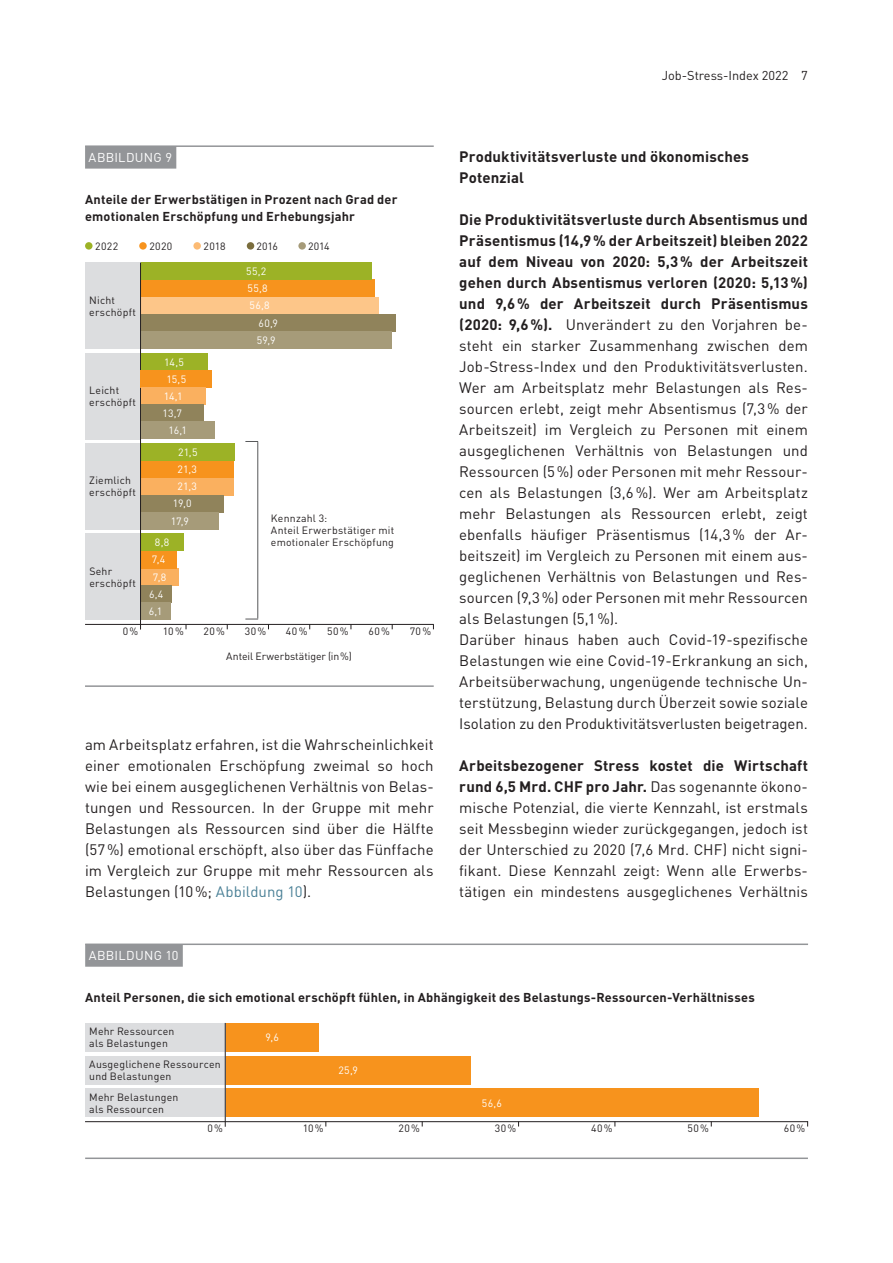
<style>
.page{position:relative;width:893px;height:1263px;background:#fff}
.page>*{position:absolute;margin:0;border:0;box-sizing:border-box;transform-origin:0 0}
.t1{font:15px/21px "DIN Pro";letter-spacing:.005em;color:#231f20;text-align:justify}
.t2{font:700 15px/21px "DIN Pro";letter-spacing:.01em;color:#231f20}
.t3{font:700 12.75px/16.5px "DIN Pro";letter-spacing:.015em;color:#231f20}
.t4{font:12.75px "DIN Pro";color:#231f20}
.t5{font:12.75px "DIN Pro";letter-spacing:.02em;color:#fff}
.t6{font:10.5px/12px "DIN Pro";letter-spacing:.02em;color:#231f20}
.t7{font:10.5px/17.2px "DIN Pro";letter-spacing:.01em;color:#fff}
.t8{font:10.5px "DIN Pro";letter-spacing:-.005em;color:#231f20}
.s1{color:#4a8096}
.s2{font-weight:700}
</style>
<div class="page">
<hr style="left:85px;top:685px;width:349px;height:2px;background:#939598">
<hr style="left:85px;top:145px;width:349px;height:2px;background:#939598">
<div style="left:85px;top:146px;width:91px;height:23px;background:#939598"></div>
<div style="left:85px;top:242px;width:8px;height:8px;background:#9cb226;border-radius:50%"></div>
<div style="left:139px;top:242px;width:8px;height:8px;background:#f7931d;border-radius:50%"></div>
<div style="left:193px;top:242px;width:8px;height:8px;background:#fcbb74;border-radius:50%"></div>
<div style="left:247px;top:242px;width:7px;height:8px;background:#7a6d3d;border-radius:50%"></div>
<div style="left:298px;top:242px;width:8px;height:8px;background:#a69b79;border-radius:50%"></div>
<hr style="left:85px;top:624px;width:349px;height:1px;background:#231f20">
<div style="left:85px;top:353px;width:55px;height:86px;background:#dcdddf"></div>
<div style="left:85px;top:443px;width:55px;height:86px;background:#dcdddf"></div>
<div style="left:141px;top:478px;width:93px;height:17px;background:#fab05f"></div>
<div style="left:141px;top:461px;width:93px;height:17px;background:#f7931d"></div>
<div style="left:141px;top:443px;width:94px;height:18px;background:#9cb226"></div>
<div style="left:141px;top:495px;width:83px;height:17px;background:#90835b"></div>
<div style="left:141px;top:512px;width:78px;height:18px;background:#a69b79"></div>
<div style="left:141px;top:297px;width:238px;height:17px;background:#fdc689"></div>
<div style="left:141px;top:280px;width:233px;height:17px;background:#f7931d"></div>
<div style="left:141px;top:263px;width:231px;height:17px;background:#9cb226"></div>
<div style="left:141px;top:314px;width:255px;height:17px;background:#90835b"></div>
<div style="left:141px;top:331px;width:251px;height:18px;background:#a69b79"></div>
<div style="left:85px;top:263px;width:55px;height:86px;background:#dcdddf"></div>
<div style="left:141px;top:568px;width:38px;height:17px;background:#fab05f"></div>
<div style="left:141px;top:551px;width:36px;height:17px;background:#f7931d"></div>
<div style="left:141px;top:534px;width:42px;height:17px;background:#9cb226"></div>
<div style="left:141px;top:585px;width:31px;height:18px;background:#90835b"></div>
<div style="left:141px;top:603px;width:29px;height:17px;background:#a69b79"></div>
<div style="left:85px;top:534px;width:55px;height:86px;background:#dcdddf"></div>
<svg style="left:245px;top:441px;width:13px;height:1px"></svg>
<hr style="left:257px;top:442px;width:1px;height:176px;background:#57585a">
<svg style="left:245px;top:619px;width:13px;height:1px"></svg>
<hr style="left:85px;top:943px;width:723px;height:2px;background:#939598">
<div style="left:85px;top:944px;width:98px;height:23px;background:#939598"></div>
<hr style="left:85px;top:1121px;width:723px;height:1px;background:#231f20">
<div style="left:225px;top:1056px;width:246px;height:28px;background:#f7931d"></div>
<div style="left:85px;top:1056px;width:140px;height:28px;background:#dcdddf"></div>
<div style="left:225px;top:1089px;width:534px;height:28px;background:#f7931d"></div>
<div style="left:85px;top:1089px;width:140px;height:28px;background:#dcdddf"></div>
<div style="left:225px;top:1023px;width:94px;height:29px;background:#f7931d"></div>
<div style="left:85px;top:1023px;width:140px;height:29px;background:#dcdddf"></div>
<hr style="left:85px;top:1157px;width:723px;height:2px;background:#939598">
<hr style="left:225px;top:1023px;width:1px;height:104px;background:#231f20">
<hr style="left:140px;top:263px;width:1px;height:366px;background:#231f20">
<div style="left:141px;top:353px;width:66px;height:17px;background:#9cb226"></div>
<div style="left:141px;top:370px;width:71px;height:17px;background:#f7931d"></div>
<div style="left:141px;top:387px;width:65px;height:18px;background:#fab05f"></div>
<div style="left:141px;top:405px;width:63px;height:17px;background:#90835b"></div>
<div style="left:141px;top:422px;width:74px;height:17px;background:#a69b79"></div>
<p class="t4" style="left:662px;top:66px;width:148px">Job-Stress-Index 2022 7</p>
<p class="t5" style="left:89px;top:149px;width:85px">ABBILDUNG 9</p>
<p class="t3" style="left:85px;top:191px;width:314px">Anteile der Erwerbstätigen in Prozent nach Grad der emotionalen Erschöpfung und Erhebungsjahr</p>
<p class="t6" style="left:95px;top:239px;width:25px">2022</p>
<p class="t6" style="left:149px;top:239px;width:25px">2020</p>
<p class="t6" style="left:204px;top:239px;width:24px">2018</p>
<p class="t6" style="left:256px;top:239px;width:23px">2016</p>
<p class="t6" style="left:308px;top:239px;width:23px">2014</p>
<p class="t7" style="left:246px;top:262px;width:22px">55,2</p>
<p class="t6" style="left:89px;top:293px;width:48px">Nicht erschöpft</p>
<p class="t6" style="left:89px;top:384px;width:48px">Leicht erschöpft</p>
<p class="t7" style="left:163px;top:353px;width:26px;text-align:center">14,5<br>15,5<br>14,1<br>13,7<br>16,1</p>
<p class="t7" style="left:178px;top:443px;width:21px">21,5</p>
<p class="t7" style="left:178px;top:460px;width:21px">21,3</p>
<p class="t6" style="left:89px;top:474px;width:48px">Ziemlich erschöpft</p>
<p class="t7" style="left:178px;top:477px;width:21px">21,3</p>
<p class="t7" style="left:171px;top:494px;width:22px">19,0<br>17,9</p>
<p class="t7" style="left:155px;top:533px;width:16px">8,8</p>
<p class="t6" style="left:89px;top:565px;width:48px">Sehr erschöpft</p>
<p class="t7" style="left:152px;top:550px;width:15px">7,4</p>
<p class="t7" style="left:153px;top:568px;width:15px">7,8</p>
<p class="t7" style="left:149px;top:585px;width:16px">6,4<br>6,1</p>
<p class="t7" style="left:248px;top:279px;width:22px">55,8</p>
<p class="t7" style="left:250px;top:296px;width:22px">56,8</p>
<p class="t7" style="left:257px;top:314px;width:23px">60,9<br>59,9</p>
<p class="t6" style="left:271px;top:512px;width:125px">Kennzahl 3:<br>Anteil Erwerbstätiger mit emotionaler Erschöpfung</p>
<p class="t6" style="left:123px;top:625px;width:17px">0%</p>
<p class="t6" style="left:163px;top:625px;width:22px">10%</p>
<p class="t6" style="left:204px;top:625px;width:23px">20%</p>
<p class="t6" style="left:245px;top:625px;width:23px">30%</p>
<p class="t6" style="left:286px;top:625px;width:23px">40%</p>
<p class="t6" style="left:327px;top:625px;width:23px">50%</p>
<p class="t6" style="left:368px;top:625px;width:23px">60%</p>
<p class="t6" style="left:410px;top:625px;width:23px">70%</p>
<p class="t8" style="left:226px;top:649px;width:127px">Anteil Erwerbstätiger (in%)</p>
<p class="t1" style="left:85px;top:733px;width:350px">am Arbeitsplatz erfahren, ist die Wahrscheinlichkeit einer emotionalen Erschöpfung zweimal so hoch wie bei einem ausgeglichenen Verhältnis von Belas&shy;tungen und Ressourcen. In der Gruppe mit mehr Belastungen als Ressourcen sind über die Hälfte (57%) emotional erschöpft, also über das Fünffache im Vergleich zur Gruppe mit mehr Ressourcen als Belastungen (10%; <span class="s1">Abbildung 10</span>).</p>
<p class="t5" style="left:89px;top:947px;width:91px">ABBILDUNG 10</p>
<p class="t2" style="left:459px;top:145px;width:291px">Produktivitätsverluste und ökonomisches<br>Potenzial</p>
<p class="t1" style="left:459px;top:208px;width:350px;text-align:left"><span class="s2">Die Produktivitätsverluste durch Absentismus und Präsentismus (14,9% der Arbeitszeit) bleiben 2022 auf dem Niveau von 2020: 5,3% der Arbeitszeit gehen durch Absentismus verloren (2020: 5,13%) und 9,6% der Arbeitszeit durch Präsentismus (2020: 9,6%).</span> Unverändert zu den Vorjahren be&shy;steht ein starker Zusammenhang zwischen dem Job-Stress-Index und den Produktivitätsverlusten.<br>Wer am Arbeitsplatz mehr Belastungen als Res&shy;sourcen erlebt, zeigt mehr Absentismus (7,3% der Arbeitszeit) im Vergleich zu Personen mit einem ausgeglichenen Verhältnis von Belastungen und Ressourcen (5%) oder Personen mit mehr Ressour&shy;cen als Belastungen (3,6%). Wer am Arbeitsplatz mehr Belastungen als Ressourcen erlebt, zeigt ebenfalls häufiger Präsentismus (14,3% der Ar&shy;beitszeit) im Vergleich zu Personen mit einem aus&shy;geglichenen Verhältnis von Belastungen und Res&shy;sourcen (9,3%) oder Personen mit mehr Ressourcen als Belastungen (5,1%).<br>Darüber hinaus haben auch Covid-19-spezifische Belastungen wie eine Covid-19-Erkrankung an sich, Arbeitsüberwachung, ungenügende technische Un&shy;terstützung, Belastung durch Überzeit sowie soziale Isolation zu den Produktivitätsverlusten beigetragen.</p>
<p class="t1" style="left:459px;top:754px;width:350px"><span class="s2">Arbeitsbezogener Stress kostet die Wirtschaft rund 6,5 Mrd. CHF pro Jahr.</span> Das sogenannte ökono&shy;mische Potenzial, die vierte Kennzahl, ist erstmals seit Messbeginn wieder zurückgegangen, jedoch ist der Unterschied zu 2020 (7,6 Mrd. CHF) nicht signi&shy;fikant. Diese Kennzahl zeigt: Wenn alle Erwerbs&shy;tätigen ein mindestens ausgeglichenes Verhältnis</p>
<p class="t3" style="left:85px;top:988px;width:671px">Anteil Personen, die sich emotional erschöpft fühlen, in Abhängigkeit des Belastungs-Ressourcen-Verhältnisses</p>
<p class="t6" style="left:89px;top:1025px;width:87px">Mehr Ressourcen als Belastungen</p>
<p class="t6" style="left:89px;top:1058px;width:133px">Ausgeglichene Ressourcen und Belastungen</p>
<p class="t6" style="left:89px;top:1091px;width:91px">Mehr Belastungen als Ressourcen</p>
<p class="t7" style="left:265px;top:1028px;width:15px">9,6</p>
<p class="t7" style="left:338px;top:1061px;width:21px">25,9</p>
<p class="t7" style="left:482px;top:1094px;width:22px">56,6</p>
<p class="t6" style="left:207px;top:1122px;width:17px">0%</p>
<p class="t6" style="left:303px;top:1122px;width:22px">10%</p>
<p class="t6" style="left:398px;top:1122px;width:23px">20%</p>
<p class="t6" style="left:495px;top:1122px;width:23px">30%</p>
<p class="t6" style="left:591px;top:1122px;width:23px">40%</p>
<p class="t6" style="left:688px;top:1122px;width:23px">50%</p>
<p class="t6" style="left:784px;top:1122px;width:23px">60%</p>
</div>
